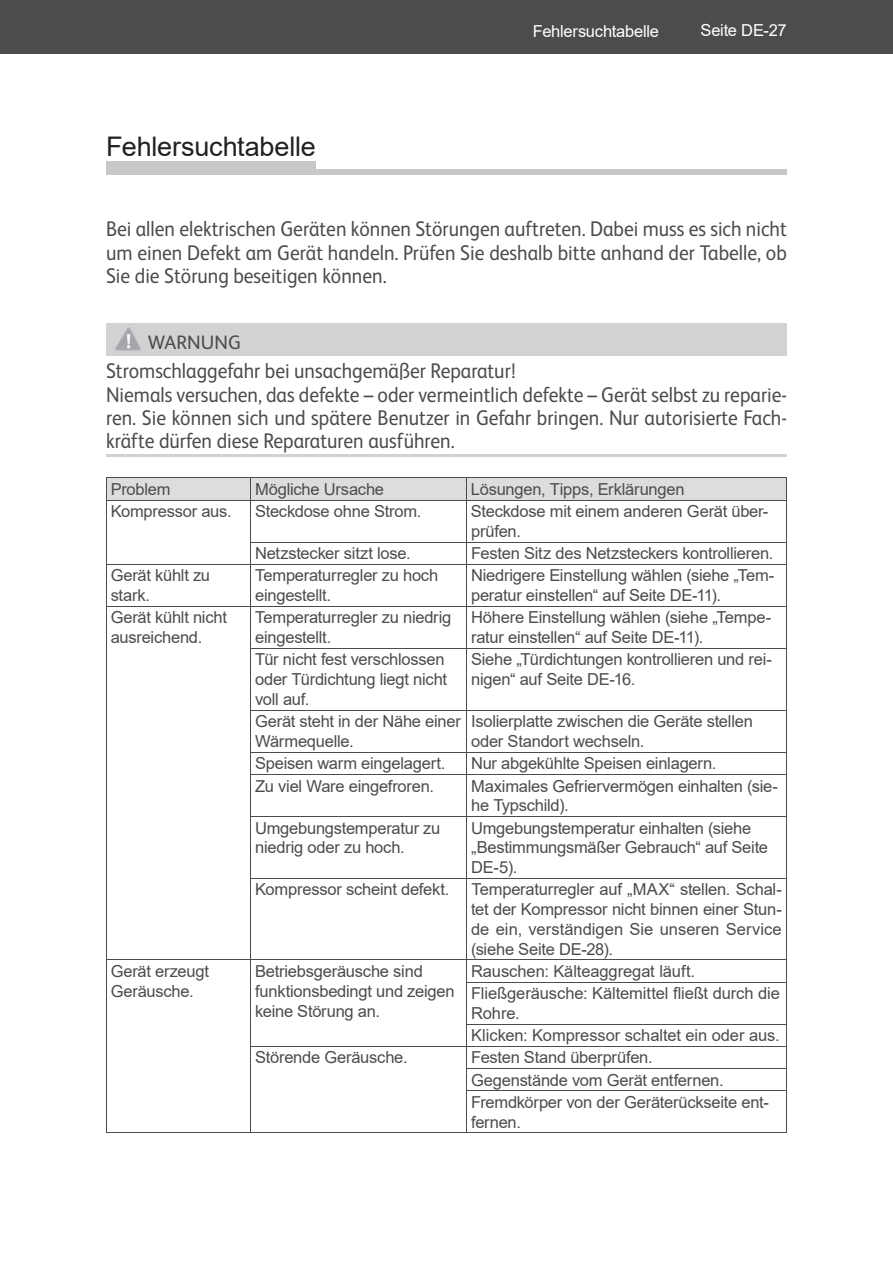
<style>
.page{position:relative;width:893px;height:1263px;background:#fff}
.page>*{position:absolute;margin:0;border:0;box-sizing:border-box;transform-origin:0 0}
.t1{font:27px "Arial";letter-spacing:-.005em;color:#231f20}
.t2{font:21.3px/23.4px "FS Albert";color:#4b4c4d;text-align:justify;scale:.92 1}
.t3{font:19.5px "FS Albert";letter-spacing:.005em;color:#4b4c4d}
.t4{font:16.5px/19.8px "Arial";letter-spacing:-.015em;color:#4b4c4d}
.t5{font:16.5px "Arial";letter-spacing:-.015em;color:#fff}
</style>
<div class="page">
<div style="left:0;top:0;width:893px;height:54px;background:#4b4c4d"></div>
<div style="left:106px;top:161px;width:210px;height:12px;background:#c7c8ca"></div>
<div style="left:106px;top:169px;width:681px;height:6px;background:#c7c8ca"></div>
<div style="left:106px;top:323px;width:681px;height:33px;background:#d1d2d4"></div>
<hr style="left:106px;top:454px;width:681px;height:3px;background:#d1d2d4">
<svg style="left:115px;top:327px;width:26px;height:23px"></svg>
<hr style="left:106px;top:500px;width:1px;height:64px;background:#4b4c4d">
<hr style="left:250px;top:500px;width:1px;height:42px;background:#4b4c4d">
<hr style="left:466px;top:500px;width:1px;height:42px;background:#4b4c4d">
<hr style="left:786px;top:500px;width:1px;height:42px;background:#4b4c4d">
<hr style="left:250px;top:542px;width:217px;height:1px;background:#4b4c4d">
<svg style="left:250px;top:543px;width:1px;height:21px"></svg>
<hr style="left:467px;top:542px;width:319px;height:1px;background:#4b4c4d">
<svg style="left:466px;top:543px;width:1px;height:21px"></svg>
<svg style="left:786px;top:542px;width:1px;height:22px"></svg>
<hr style="left:106px;top:564px;width:145px;height:1px;background:#4b4c4d">
<hr style="left:106px;top:565px;width:1px;height:41px;background:#4b4c4d">
<hr style="left:251px;top:564px;width:216px;height:1px;background:#4b4c4d">
<hr style="left:250px;top:565px;width:1px;height:41px;background:#4b4c4d">
<hr style="left:467px;top:564px;width:319px;height:1px;background:#4b4c4d">
<hr style="left:466px;top:565px;width:1px;height:41px;background:#4b4c4d">
<hr style="left:786px;top:565px;width:1px;height:41px;background:#4b4c4d">
<hr style="left:106px;top:606px;width:145px;height:1px;background:#4b4c4d">
<hr style="left:106px;top:607px;width:1px;height:352px;background:#4b4c4d">
<hr style="left:106px;top:959px;width:145px;height:1px;background:#4b4c4d">
<hr style="left:106px;top:960px;width:1px;height:172px;background:#4b4c4d">
<hr style="left:106px;top:1132px;width:145px;height:1px;background:#4b4c4d">
<hr style="left:251px;top:606px;width:216px;height:1px;background:#4b4c4d">
<hr style="left:250px;top:607px;width:1px;height:41px;background:#4b4c4d">
<hr style="left:467px;top:606px;width:319px;height:1px;background:#4b4c4d">
<hr style="left:466px;top:607px;width:1px;height:41px;background:#4b4c4d">
<hr style="left:786px;top:607px;width:1px;height:41px;background:#4b4c4d">
<hr style="left:250px;top:648px;width:217px;height:1px;background:#4b4c4d">
<hr style="left:250px;top:649px;width:1px;height:61px;background:#4b4c4d">
<hr style="left:467px;top:648px;width:319px;height:1px;background:#4b4c4d">
<hr style="left:466px;top:649px;width:1px;height:61px;background:#4b4c4d">
<hr style="left:786px;top:649px;width:1px;height:61px;background:#4b4c4d">
<hr style="left:250px;top:710px;width:217px;height:1px;background:#4b4c4d">
<hr style="left:250px;top:711px;width:1px;height:41px;background:#4b4c4d">
<hr style="left:467px;top:710px;width:319px;height:1px;background:#4b4c4d">
<hr style="left:466px;top:711px;width:1px;height:41px;background:#4b4c4d">
<hr style="left:786px;top:711px;width:1px;height:41px;background:#4b4c4d">
<hr style="left:250px;top:752px;width:217px;height:1px;background:#4b4c4d">
<svg style="left:250px;top:753px;width:1px;height:21px"></svg>
<hr style="left:467px;top:752px;width:319px;height:1px;background:#4b4c4d">
<svg style="left:466px;top:753px;width:1px;height:21px"></svg>
<svg style="left:786px;top:753px;width:1px;height:21px"></svg>
<hr style="left:250px;top:774px;width:217px;height:1px;background:#4b4c4d">
<hr style="left:250px;top:775px;width:1px;height:41px;background:#4b4c4d">
<hr style="left:467px;top:774px;width:319px;height:1px;background:#4b4c4d">
<hr style="left:466px;top:775px;width:1px;height:41px;background:#4b4c4d">
<hr style="left:786px;top:775px;width:1px;height:41px;background:#4b4c4d">
<hr style="left:250px;top:816px;width:217px;height:1px;background:#4b4c4d">
<hr style="left:250px;top:817px;width:1px;height:61px;background:#4b4c4d">
<hr style="left:467px;top:816px;width:319px;height:1px;background:#4b4c4d">
<hr style="left:466px;top:817px;width:1px;height:61px;background:#4b4c4d">
<hr style="left:786px;top:817px;width:1px;height:61px;background:#4b4c4d">
<hr style="left:250px;top:878px;width:217px;height:1px;background:#4b4c4d">
<hr style="left:250px;top:879px;width:1px;height:80px;background:#4b4c4d">
<hr style="left:467px;top:878px;width:319px;height:1px;background:#4b4c4d">
<hr style="left:466px;top:879px;width:1px;height:80px;background:#4b4c4d">
<hr style="left:786px;top:879px;width:1px;height:80px;background:#4b4c4d">
<hr style="left:251px;top:959px;width:216px;height:1px;background:#4b4c4d">
<svg style="left:250px;top:960px;width:1px;height:22px"></svg>
<hr style="left:467px;top:959px;width:319px;height:1px;background:#4b4c4d">
<svg style="left:466px;top:960px;width:1px;height:22px"></svg>
<svg style="left:786px;top:960px;width:1px;height:22px"></svg>
<hr style="left:250px;top:982px;width:1px;height:42px;background:#4b4c4d">
<hr style="left:466px;top:982px;width:320px;height:1px;background:#4b4c4d">
<hr style="left:466px;top:982px;width:1px;height:42px;background:#4b4c4d">
<hr style="left:786px;top:982px;width:1px;height:42px;background:#4b4c4d">
<hr style="left:466px;top:1024px;width:320px;height:1px;background:#4b4c4d">
<hr style="left:250px;top:1046px;width:217px;height:1px;background:#4b4c4d">
<hr style="left:467px;top:1046px;width:319px;height:1px;background:#4b4c4d">
<svg style="left:250px;top:1024px;width:1px;height:67px"></svg>
<hr style="left:466px;top:1068px;width:320px;height:1px;background:#4b4c4d">
<svg style="left:466px;top:1025px;width:1px;height:65px"></svg>
<svg style="left:786px;top:1024px;width:1px;height:66px"></svg>
<hr style="left:250px;top:1091px;width:1px;height:41px;background:#4b4c4d">
<hr style="left:466px;top:1090px;width:320px;height:1px;background:#4b4c4d">
<hr style="left:466px;top:1091px;width:1px;height:41px;background:#4b4c4d">
<hr style="left:786px;top:1091px;width:1px;height:41px;background:#4b4c4d">
<hr style="left:251px;top:1132px;width:535px;height:1px;background:#4b4c4d">
<hr style="left:106px;top:477px;width:145px;height:1px;background:#4b4c4d">
<hr style="left:251px;top:477px;width:216px;height:1px;background:#4b4c4d">
<hr style="left:467px;top:477px;width:319px;height:1px;background:#4b4c4d">
<div style="left:106px;top:478px;width:681px;height:22px;background:#dcdddf"></div>
<hr style="left:106px;top:500px;width:680px;height:1px;background:#4b4c4d">
<h1 class="t1" style="left:106px;top:131px;width:211px">Fehlersuchtabelle</h1>
<p class="t5" style="left:533px;top:22px;width:128px">Fehlersuchtabelle</p>
<p class="t5" style="left:700px;top:22px;width:88px">Seite DE-27</p>
<p class="t2" style="left:106px;top:219px;width:741px">Bei allen elektrischen Geräten können Störungen auf tre ten. Da bei muss es sich nicht um ei nen Defekt am Gerät handeln. Prüfen Sie des halb bitte an hand der Ta bel le, ob Sie die Störung be sei ti gen können.</p>
<p class="t3" style="left:148px;top:335px;width:95px">WARNUNG</p>
<p class="t2" style="left:106px;top:361px;width:741px;text-align:left">Stromschlaggefahr bei unsachgemäßer Reparatur!<br>Nie mals versuchen, das de fek te – oder ver meint lich defekte – Ge rät selbst zu re pa rie&shy;ren. Sie kön nen sich und spä te re Be nut zer in Gefahr brin gen. Nur au to ri sier te Fach&shy;kräf te dürfen die se Re pa ra tu ren ausführen.</p>
<p class="t4" style="left:111px;top:479px;width:61px">Problem</p>
<p class="t4" style="left:255px;top:479px;width:131px">Mögliche Ursache</p>
<p class="t4" style="left:471px;top:479px;width:215px">Lösungen, Tipps, Erklärungen</p>
<p class="t4" style="left:111px;top:502px;width:122px">Kompressor aus.</p>
<p class="t4" style="left:255px;top:502px;width:168px">Steckdose ohne Strom.</p>
<p class="t4" style="left:471px;top:502px;width:299px">Steckdose mit einem anderen Gerät über&shy;prü fen.</p>
<p class="t4" style="left:255px;top:544px;width:157px">Netzstecker sitzt lose.</p>
<p class="t4" style="left:471px;top:544px;width:304px">Festen Sitz des Netz stec kers kontrollieren.</p>
<p class="t4" style="left:111px;top:566px;width:101px">Gerät kühlt zu stark.</p>
<p class="t4" style="left:255px;top:566px;width:185px">Temperaturregler zu hoch eingestellt.</p>
<p class="t4" style="left:471px;top:566px;width:305px">Niedrigere Einstellung wählen (siehe „Tem&shy;peratur einstellen“ auf Seite DE-11).</p>
<p class="t4" style="left:111px;top:608px;width:118px">Gerät kühlt nicht ausreichend.</p>
<p class="t4" style="left:255px;top:608px;width:198px">Temperaturregler zu niedrig eingestellt.</p>
<p class="t4" style="left:471px;top:608px;width:302px">Höhere Einstellung wählen (siehe „Tempe&shy;ratur einstellen“ auf Seite DE-11).</p>
<p class="t4" style="left:255px;top:650px;width:193px">Tür nicht fest verschlossen oder Türdichtung liegt nicht voll auf.</p>
<p class="t4" style="left:471px;top:650px;width:302px">Siehe „Türdichtungen kontrollieren und rei&shy;nigen“ auf Seite DE-16.</p>
<p class="t4" style="left:255px;top:712px;width:207px">Gerät steht in der Nähe einer<br>Wärmequelle.</p>
<p class="t4" style="left:471px;top:712px;width:283px">Isolierplatte zwischen die Geräte stellen oder Standort wech seln.</p>
<p class="t4" style="left:255px;top:754px;width:192px">Speisen warm eingelagert.</p>
<p class="t4" style="left:471px;top:754px;width:247px">Nur abgekühlte Speisen einlagern.</p>
<p class="t4" style="left:255px;top:776px;width:180px">Zu viel Ware eingefroren.</p>
<p class="t4" style="left:471px;top:776px;width:308px">Maximales Gefriervermögen einhalten (sie&shy;he Typschild).</p>
<p class="t4" style="left:255px;top:818px;width:187px">Umgebungstemperatur zu niedrig oder zu hoch.</p>
<p class="t4" style="left:471px;top:818px;width:298px">Umgebungstemperatur einhalten (siehe „Bestimmungsmäßer Gebrauch“ auf Seite<br>DE-5).</p>
<p class="t4" style="left:255px;top:880px;width:196px">Kompressor scheint defekt.</p>
<p class="t4" style="left:471px;top:880px;width:312px;text-align:justify">Temperaturregler auf „MAX“ stellen. Schal&shy;tet der Kom pres sor nicht binnen einer Stun&shy;de ein, ver stän di gen Sie unseren Service (siehe Seite DE-28).</p>
<p class="t4" style="left:111px;top:961px;width:100px">Gerät erzeugt<br>Geräusche.</p>
<p class="t4" style="left:255px;top:961px;width:201px">Betriebsgeräusche sind funktionsbedingt und zeigen keine Störung an.</p>
<p class="t4" style="left:471px;top:960px;width:310px;line-height:22.2px">Rauschen: Kälteaggregat läuft.<br>Fließgeräusche: Kältemittel fließt durch die</p>
<p class="t4" style="left:471px;top:1002px;width:310px;line-height:22.2px">Rohre.<br>Klicken: Kompressor schaltet ein oder aus.</p>
<p class="t4" style="left:255px;top:1048px;width:154px">Störende Geräusche.</p>
<p class="t4" style="left:471px;top:1047px;width:299px;line-height:22.2px">Festen Stand überprüfen.<br>Gegenstände vom Gerät entfernen.<br>Fremdkörper von der Geräterückseite ent-</p>
<p class="t4" style="left:471px;top:1112px;width:51px">fernen.</p>
</div>
